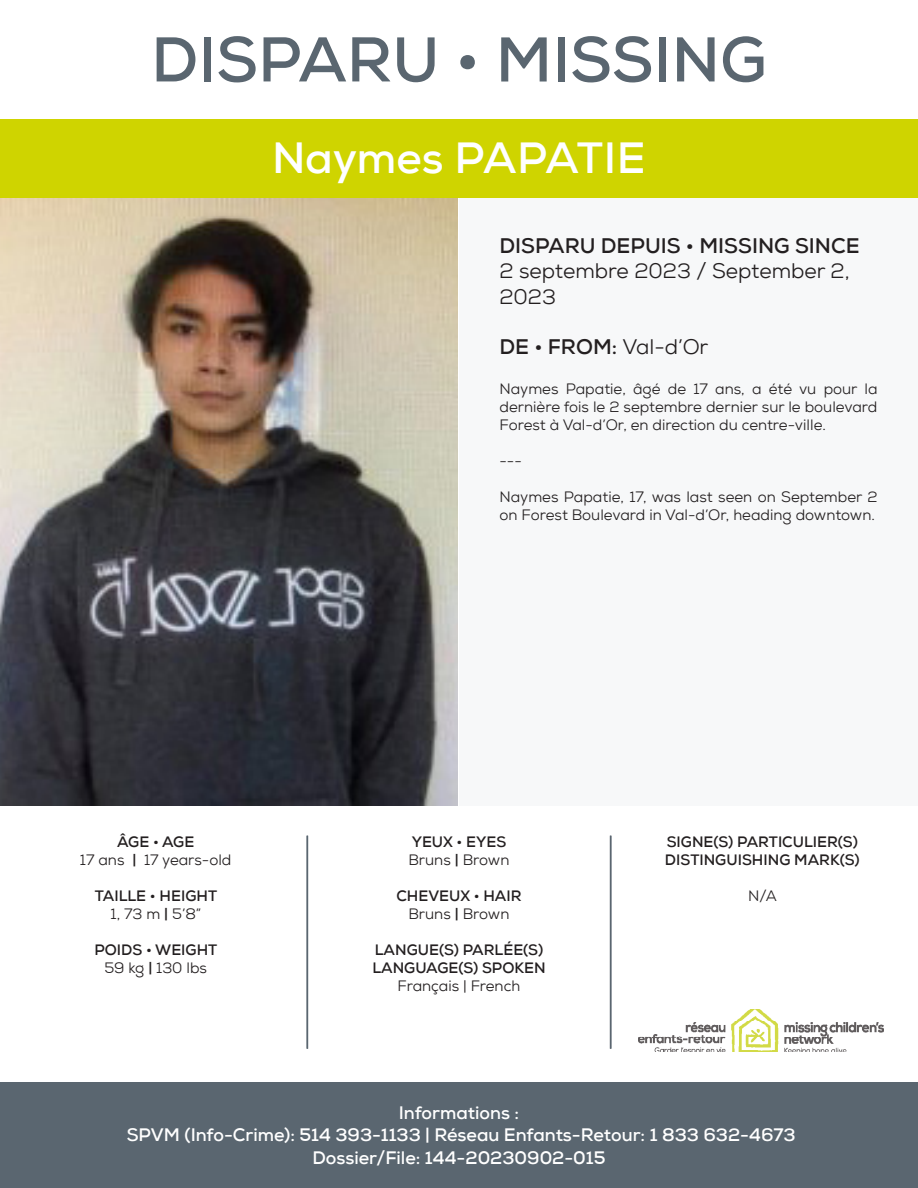
<style>
.page{position:relative;width:918px;height:1188px;background:#fff}
.page>*{position:absolute;margin:0;border:0;box-sizing:border-box;transform-origin:0 0}
.t1{font:700 63px "Nexa";color:#5a6670}
.t2{font:700 43.5px "Nexa";color:#fff}
.t3{font:700 21px "Nexa";color:#231f20}
.t4{font:21px/25.2px "Nexa";color:#231f20}
.t5{font:700 18px "Nexa";color:#fff}
.t6{font:15px/18px "Nexa";color:#231f20;text-align:justify}
.t7{font:700 15px/18px "Nexa";color:#231f20}
.s1{font-weight:700}
.s2{font-weight:400}
</style>
<div class="page">
<div style="left:459px;top:197px;width:459px;height:609px;background:#f7f8f9"></div>
<hr style="left:307px;top:836px;width:1px;height:213px;background:#5a6670">
<hr style="left:610px;top:836px;width:1px;height:213px;background:#5a6670">
<div style="left:0;top:1082px;width:918px;height:106px;background:#5a6670"></div>
<img style="left:0;top:197px;width:458px;height:609px">
<div style="left:0;top:119px;width:918px;height:78px;background:#cfd400"></div>
<img style="left:638px;top:1009px;width:246px;height:43px">
<p class="t1" style="left:151px;top:19px;width:617px">DISPARU • MISSING</p>
<p class="t2" style="left:272px;top:130px;width:375px">Naymes PAPATIE</p>
<p class="t7" style="left:117px;top:832px;width:79px">ÂGE • AGE</p>
<p class="t6" style="left:80px;top:851px;width:153px">17 ans <span class="s1">|</span> 17 years-old</p>
<p class="t7" style="left:95px;top:886px;width:124px">TAILLE • HEIGHT</p>
<p class="t6" style="left:111px;top:905px;width:92px">1, 73 m <span class="s1">|</span> 5’8”</p>
<p class="t7" style="left:94px;top:940px;width:124px">POIDS • WEIGHT</p>
<p class="t6" style="left:104px;top:959px;width:104px">59 kg <span class="s1">|</span> 130 lbs</p>
<p class="t3" style="left:500px;top:232px;width:362px">DISPARU DEPUIS • MISSING SINCE</p>
<p class="t4" style="left:500px;top:259px;width:352px">2 septembre 2023 / September 2,<br>2023</p>
<p class="t3" style="left:500px;top:333px;width:210px">DE • FROM: <span class="s2">Val-d’Or</span></p>
<p class="t6" style="left:500px;top:379px;width:380px">Naymes Papatie, âgé de 17 ans, a été vu pour la dernière fois le 2 septembre dernier sur le boulevard Forest à Val-d’Or, en direction du centre-ville.</p>
<p class="t6" style="left:500px;top:451px;width:24px">---</p>
<p class="t6" style="left:500px;top:487px;width:380px">Naymes Papatie, 17, was last seen on September 2 on Forest Boulevard in Val-d’Or, heading downtown.</p>
<p class="t7" style="left:412px;top:832px;width:96px">YEUX • EYES</p>
<p class="t6" style="left:408px;top:851px;width:103px">Bruns <span class="s1">|</span> Brown</p>
<p class="t7" style="left:396px;top:886px;width:127px">CHEVEUX • HAIR</p>
<p class="t6" style="left:408px;top:905px;width:103px">Bruns <span class="s1">|</span> Brown</p>
<p class="t7" style="left:372px;top:940px;width:175px">LANGUE(S) PARLÉE(S)<br>LANGUAGE(S) SPOKEN</p>
<p class="t6" style="left:398px;top:977px;width:124px">Français | French</p>
<p class="t7" style="left:667px;top:832px;width:193px">SIGNE(S) PARTICULIER(S)</p>
<p class="t7" style="left:665px;top:850px;width:196px">DISTINGUISHING MARK(S)</p>
<p class="t6" style="left:748px;top:887px;width:30px">N/A</p>
<p class="t5" style="left:399px;top:1101px;width:122px">Informations :</p>
<p class="t5" style="left:127px;top:1124px;width:671px">SPVM (Info-Crime): 514 393-1133 | Réseau Enfants-Retour: 1 833 632-4673</p>
<p class="t5" style="left:312px;top:1146px;width:295px">Dossier/File: 144-20230902-015</p>
</div>
